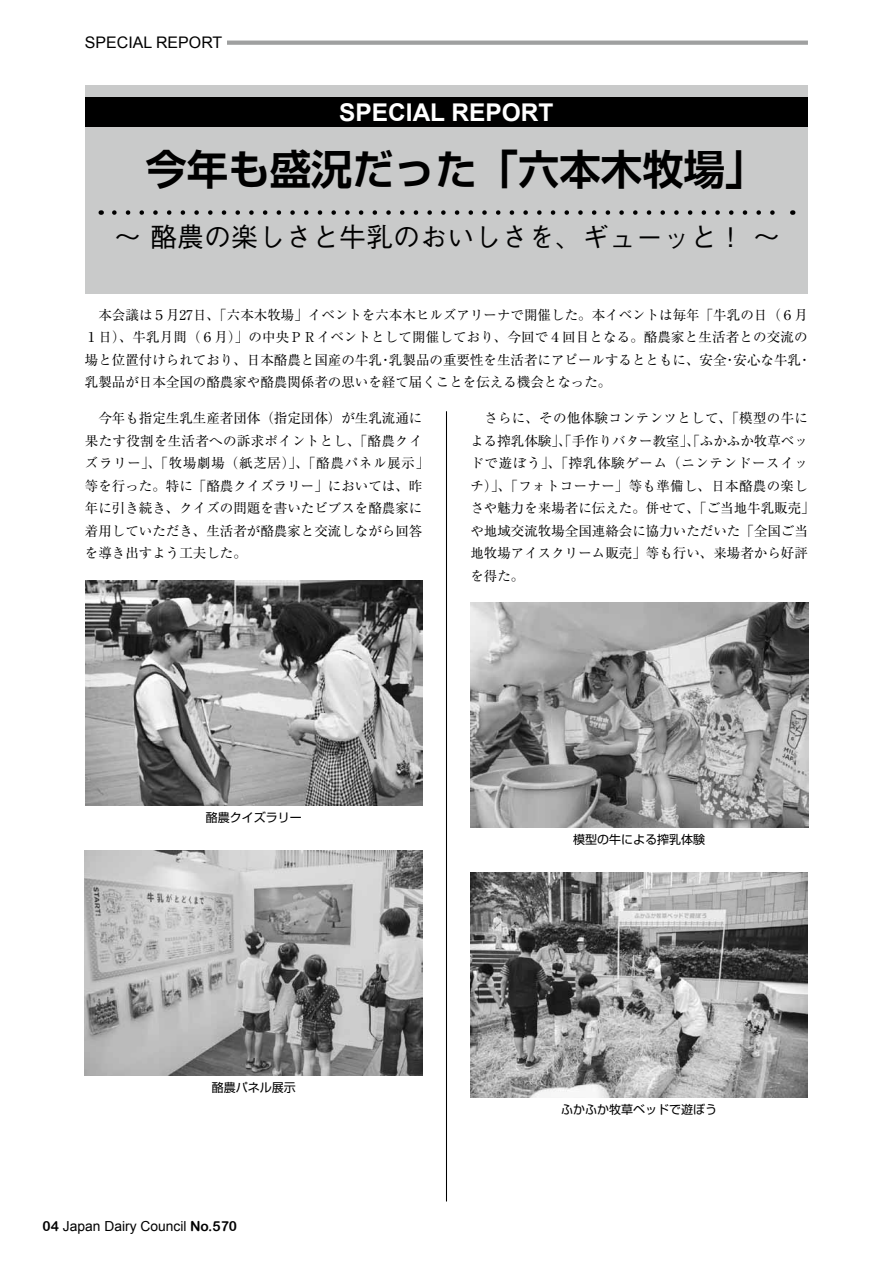
<style>
.page{position:relative;width:893px;height:1263px;background:#fff}
.page>*{position:absolute;margin:0;border:0;box-sizing:border-box;transform-origin:0 0}
.t1{font:700 41.4px "Shin Go Pro De";color:#000}
.t2{font:500 27px "Gothic BBB Pro";color:#000}
.t3{font:700 24.45px "Arial";color:#fff}
.t4{font:15.9px "Arial";color:#000}
.t5{font:13.8px "Arial";color:#000}
.t6{font:13.5px/22.5px "Ryumin Pr 6";color:#000}
.t7{font:12px "Shin Go Pro";color:#000}
.s1{font-family:"Arial Rounded MT Bold"}
</style>
<div class="page">
<svg style="left:227px;top:41px;width:581px;height:4px;background:#a3a4a4"></svg>
<div style="left:85px;top:85px;width:723px;height:209px;background:#c9caca"></div>
<div style="left:85px;top:97px;width:723px;height:30px;background:#000"></div>
<svg style="left:114px;top:210px;width:661px;height:5px"></svg>
<hr style="left:446px;top:411px;width:1px;height:790px;background:#000">
<img style="left:85px;top:580px;width:338px;height:225px">
<img style="left:85px;top:850px;width:338px;height:225px">
<img style="left:470px;top:602px;width:338px;height:226px">
<img style="left:470px;top:872px;width:338px;height:226px">
<p class="t4" style="left:85px;top:32px;width:139px">SPECIAL REPORT</p>
<h3 class="t3" style="left:339px;top:96px;width:216px">SPECIAL REPORT</h3>
<h1 class="t1" style="left:146px;top:135px;width:622px">今年も盛況だった「六本木牧場」</h1>
<h2 class="t2" style="left:114px;top:215px;width:667px">～ 酪農の楽しさと牛乳のおいしさを、ギューッと！ ～</h2>
<p class="t6" style="left:85px;top:303px;width:728px">　本会議は５月27日、「六本木牧場」イベントを六本木ヒルズアリーナで開催した。本イベントは毎年「牛乳の日（６月１日）、牛乳月間（６月）」の中央ＰＲイベントとして開催しており、今回で４回目となる。酪農家と生活者との交流の場と位置付けられており、日本酪農と国産の牛乳・乳製品の重要性を生活者にアピールするとともに、安全・安心な牛乳・乳製品が日本全国の酪農家や酪農関係者の思いを経て届くことを伝える機会となった。</p>
<p class="t6" style="left:470px;top:406px;width:346px">　さらに、その他体験コンテンツとして、「模型の牛による搾乳体験」、「手作りバター教室」、「ふかふか牧草ベッドで遊ぼう」、「搾乳体験ゲーム（ニンテンドースイッチ）」、「フォトコーナー」等も準備し、日本酪農の楽しさや魅力を来場者に伝えた。併せて、「ご当地牛乳販売」や地域交流牧場全国連絡会に協力いただいた「全国ご当地牧場アイスクリーム販売」等も行い、来場者から好評を得た。</p>
<p class="t6" style="left:85px;top:406px;width:346px">　今年も指定生乳生産者団体（指定団体）が生乳流通に果たす役割を生活者への訴求ポイントとし、「酪農クイズラリー」、「牧場劇場（紙芝居）」、「酪農パネル展示」等を行った。特に「酪農クイズラリー」においては、昨年に引き続き、クイズの問題を書いたビブスを酪農家に着用していただき、生活者が酪農家と交流しながら回答を導き出すよう工夫した。</p>
<p class="t7" style="left:206px;top:807px;width:97px">酪農クイズラリー</p>
<p class="t7" style="left:212px;top:1077px;width:85px">酪農パネル展示</p>
<p class="t5" style="left:43px;top:1217px;width:196px"><span class="s1">04</span> Japan Dairy Council <span class="s1">No.570</span></p>
<p class="t7" style="left:573px;top:830px;width:133px">模型の牛による搾乳体験</p>
<p class="t7" style="left:561px;top:1100px;width:157px">ふかふか牧草ベッドで遊ぼう</p>
</div>
